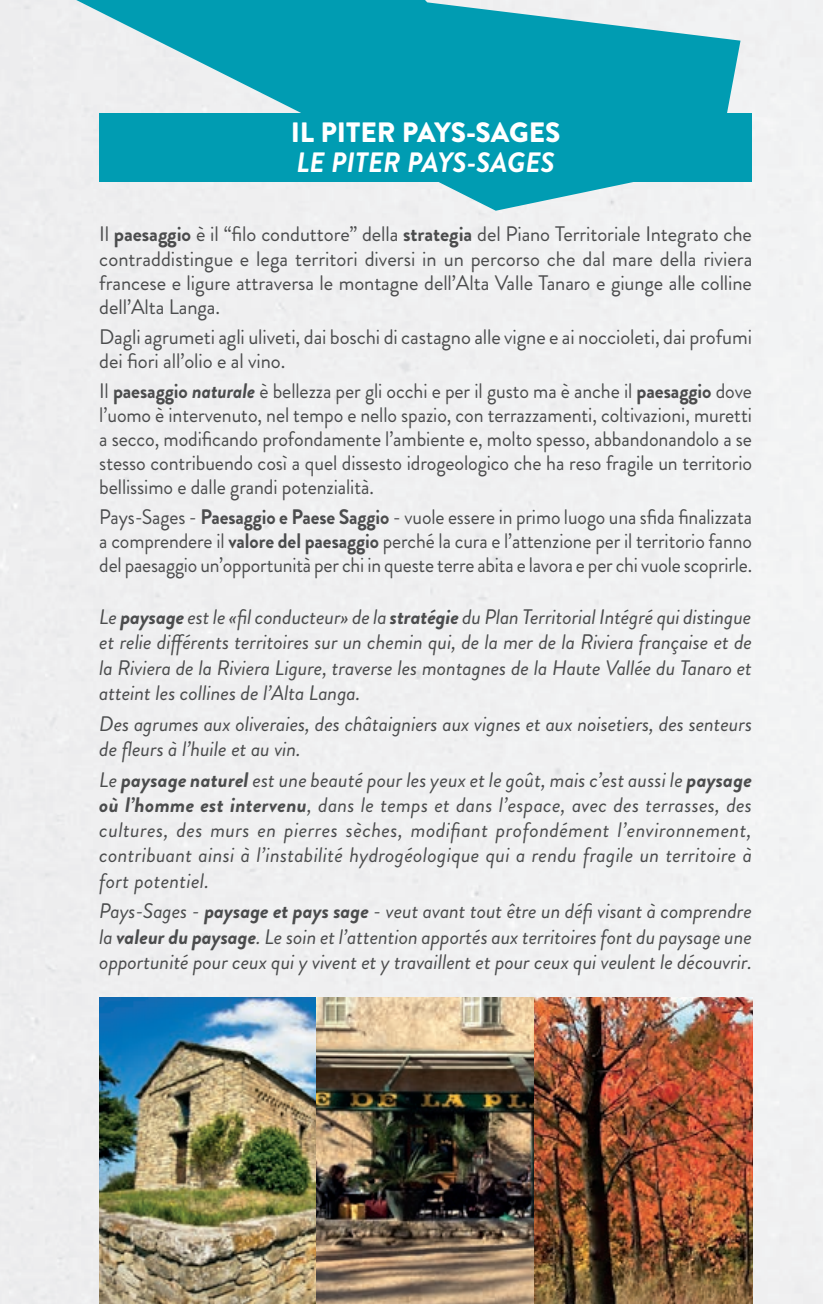
<style>
.page{position:relative;width:823px;height:1304px;background:#fff}
.page>*{position:absolute;margin:0;border:0;box-sizing:border-box;transform-origin:0 0}
.t1{font:900 28px "Brandon Grotesque";color:#fff}
.t2{font:italic 700 28px "Brandon Grotesque";color:#fff}
.t3{font:italic 21px/25.2px "Brandon Grotesque";letter-spacing:-.005em;color:#4b4c4d;text-align:justify}
.t4{font:21px/24.2px "Brandon Grotesque";letter-spacing:-.005em;color:#4b4c4d;text-align:justify}
.t5{font:21px/24.2px "Brandon Grotesque";letter-spacing:-.005em;color:#4b4c4d;text-align:justify;scale:.95 1}
.t6{font:21px/24.2px "Brandon Grotesque";letter-spacing:-.005em;color:#4b4c4d;text-align:justify;scale:.94 1}
.s1{font-weight:700}
.s2{font-weight:700;font-style:italic}
</style>
<div class="page">
<div style="left:0;top:0;width:822px;height:1304px;background:#f0f0f1"></div>
<img style="left:99px;top:998px;width:652px;height:306px">
<svg style="left:76px;top:0;width:664px;height:211px;fill:#009cb2"></svg>
<div style="left:99px;top:113px;width:652px;height:68px;background:#009cb2"></div>
<h1 class="t1" style="left:290px;top:113px;width:271px">IL PITER PAYS-SAGES</h1>
<h1 class="t2" style="left:296px;top:143px;width:260px">LE PITER PAYS-SAGES</h1>
<p class="t4" style="left:99px;top:222px;width:654px">Il <span class="s1">paesaggio</span> è il “filo conduttore” della <span class="s1">strategia</span> del Piano Territoriale Integrato che contraddistingue e lega territori diversi in un percorso che dal mare della riviera francese e ligure attraversa le montagne dell’Alta Valle Tanaro e giunge alle colline dell’Alta Langa.</p>
<p class="t4" style="left:99px;top:325px;width:653px">Dagli agrumeti agli uliveti, dai boschi di castagno alle vigne e ai noccioleti, dai profumi dei fiori all’olio e al vino.</p>
<p class="t5" style="left:99px;top:379px;width:688px">Il <span class="s1">paesaggio</span> <span class="s2">naturale</span> è bellezza per gli occhi e per il gusto ma è anche il <span class="s1">paesaggio</span> dove l’uomo è intervenuto, nel tempo e nello spazio, con terrazzamenti, coltivazioni, muretti a secco, modificando profondamente l’ambiente e, molto spesso, abbandonandolo a se stesso contribuendo così a quel dissesto idrogeologico che ha reso fragile un territorio bellissimo e dalle grandi potenzialità.</p>
<p class="t6" style="left:99px;top:505px;width:695px">Pays-Sages - <span class="s1">Paesaggio e Paese Saggio</span> - vuole essere in primo luogo una sfida finalizzata a comprendere il <span class="s1">valore del paesaggio</span> perché la cura e l’attenzione per il territorio fanno del paesaggio un’opportunità per chi in queste terre abita e lavora e per chi vuole scoprirle.</p>
<p class="t3" style="left:99px;top:605px;width:653px">Le <span class="s1">paysage</span> est le «fil conducteur» de la <span class="s1">stratégie</span> du Plan Territorial Intégré qui distingue et relie différents territoires sur un chemin qui, de la mer de la Riviera française et de la Riviera de la Riviera Ligure, traverse les montagnes de la Haute Vallée du Tanaro et atteint les collines de l’Alta Langa.</p>
<p class="t3" style="left:99px;top:711px;width:654px">Des agrumes aux oliveraies, des châtaigniers aux vignes et aux noisetiers, des senteurs de fleurs à l’huile et au vin.</p>
<p class="t3" style="left:99px;top:767px;width:653px">Le <span class="s1">paysage naturel</span> est une beauté pour les yeux et le goût, mais c’est aussi le <span class="s1">paysage où l’homme est intervenu</span>, dans le temps et dans l’espace, avec des terrasses, des cultures, des murs en pierres sèches, modifiant profondément l’environnement, contribuant ainsi à l’instabilité hydrogéologique qui a rendu fragile un territoire à fort potentiel.</p>
<p class="t3" style="left:99px;top:899px;width:654px">Pays-Sages - <span class="s1">paysage et pays sage</span> - veut avant tout être un défi visant à comprendre la <span class="s1">valeur du paysage</span>. Le soin et l’attention apportés aux territoires font du paysage une opportunité pour ceux qui y vivent et y travaillent et pour ceux qui veulent le découvrir.</p>
</div>
